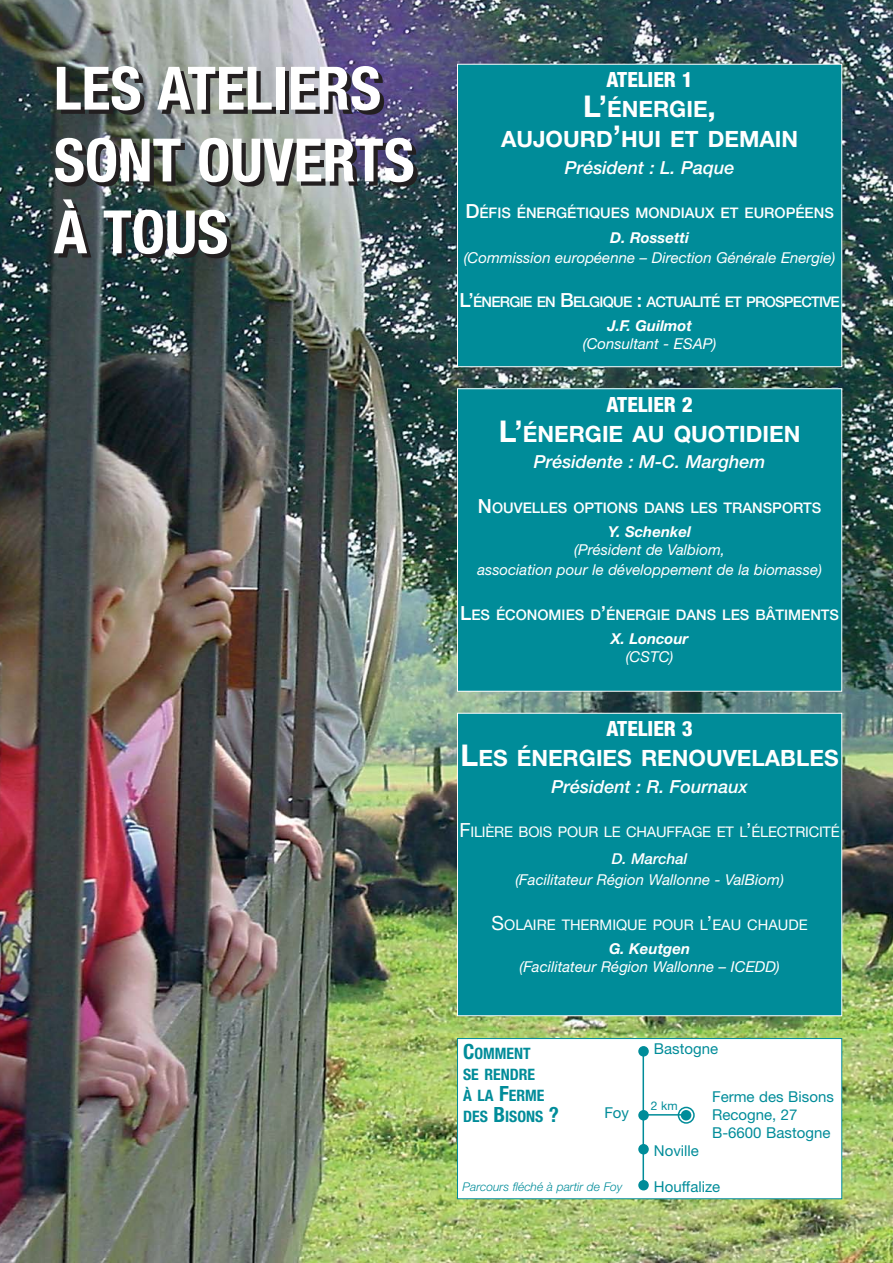
<style>
.page{position:relative;width:893px;height:1263px;background:#fff}
.page>*{position:absolute;margin:0;border:0;box-sizing:border-box;transform-origin:0 0}
.t1{font:700 condensed 59.85px/71.8px "Helvetica Neue";color:#fff}
.t2{font:700 22.5px/30px "Helvetica Neue";color:#fff;text-align:center}
.t3{font:800 condensed 21px "Helvetica Neue";color:#fff}
.t4{font:italic 500 18px "Helvetica Neue";color:#fff}
.t5{font:700 condensed 15.75px/21px "Helvetica Neue";color:#008c99}
.t6{font:italic 15px/20.1px "Helvetica Neue";color:#fff;text-align:center}
.t7{font:15px/18px "Helvetica Neue";color:#008c99}
.t8{font:italic 700 15px "Helvetica Neue";color:#fff}
.t9{font:italic 500 15px "Helvetica Neue";color:#fff}
.t10{font:500 14.7px "Helvetica Neue";color:#fff}
.t11{font:14.7px "Helvetica Neue";letter-spacing:-.015em;color:#fff}
.t12{font:500 14.7px "Helvetica Neue";letter-spacing:-.05em;color:#fff}
.t13{font:italic 300 12px "Helvetica Neue";color:#008c99}
.t14{font:12px "Helvetica Neue";color:#008c99}
.s1{font-size:30px}
.s2{font-size:19.5px}
.s3{font-size:21px}
</style>
<div class="page">
<img style="left:0;top:0;width:892px;height:1263px">
<div style="left:457px;top:64px;width:384px;height:303px;background:#008c99"></div>
<div style="left:457px;top:64px;width:385px;height:303px;border:1px solid #fff"></div>
<div style="left:457px;top:389px;width:384px;height:302px;background:#008c99"></div>
<div style="left:457px;top:388px;width:385px;height:304px;border:1px solid #fff"></div>
<div style="left:457px;top:713px;width:384px;height:303px;background:#008c99"></div>
<div style="left:457px;top:1039px;width:384px;height:160px;background:#fff"></div>
<div style="left:457px;top:1038px;width:385px;height:161px;border:1px solid #008c99"></div>
<hr style="left:642px;top:1050px;width:2px;height:136px;background:#008c99">
<hr style="left:642px;top:1114px;width:43px;height:2px;background:#008c99">
<div style="left:638px;top:1046px;width:10px;height:11px;background:#008c99;border-radius:50%"></div>
<div style="left:638px;top:1110px;width:10px;height:11px;background:#008c99;border-radius:50%"></div>
<div style="left:638px;top:1144px;width:10px;height:10px;background:#008c99;border-radius:50%"></div>
<div style="left:638px;top:1180px;width:10px;height:10px;background:#008c99;border-radius:50%"></div>
<svg style="left:677px;top:1107px;width:17px;height:17px"></svg>
<h1 class="t1" style="left:54px;top:58px;width:362px">LES ATELIERS<br>SONT OUVERTS<br>À TOUS</h1>
<h3 class="t3" style="left:606px;top:72px;width:88px">ATELIER 1</h3>
<h2 class="t2" style="left:501px;top:96px;width:299px"><span class="s1">L’</span>ÉNERGIE<span class="s1">,<br></span>AUJOURD<span class="s1">’</span>HUI ET DEMAIN</h2>
<p class="t4" style="left:565px;top:161px;width:171px">Président : L. Paque</p>
<p class="t10" style="left:465px;top:208px;width:370px"><span class="s2">D</span>ÉFIS ÉNERGÉTIQUES MONDIAUX ET EUROPÉENS</p>
<p class="t8" style="left:610px;top:232px;width:80px">D. Rossetti</p>
<p class="t6" style="left:464px;top:249px;width:373px">(Commission européenne – Direction Générale Energie)</p>
<p class="t12" style="left:459px;top:297px;width:382px"><span class="s2">L’</span>ÉNERGIE EN <span class="s2">B</span>ELGIQUE <span class="s2">:</span> ACTUALITÉ ET PROSPECTIVE</p>
<p class="t8" style="left:607px;top:321px;width:86px">J.F. Guilmot</p>
<p class="t6" style="left:582px;top:336px;width:135px">(Consultant - ESAP)</p>
<h3 class="t3" style="left:606px;top:397px;width:88px">ATELIER 2</h3>
<h2 class="t2" style="left:499px;top:421px;width:303px"><span class="s1">L’</span>ÉNERGIE AU QUOTIDIEN</h2>
<p class="t4" style="left:534px;top:456px;width:233px">Présidente : M-C. Marghem</p>
<p class="t10" style="left:478px;top:502px;width:345px"><span class="s2">N</span>OUVELLES OPTIONS DANS LES TRANSPORTS</p>
<p class="t8" style="left:608px;top:526px;width:84px">Y. Schenkel</p>
<p class="t6" style="left:477px;top:541px;width:346px">(Président de Valbiom,<br>association pour le développement de la biomasse)</p>
<p class="t10" style="left:460px;top:609px;width:380px"><span class="s2">L</span>ES ÉCONOMIES D<span class="s2">’</span>ÉNERGIE DANS LES BÂTIMENTS</p>
<p class="t8" style="left:610px;top:633px;width:79px">X. Loncour</p>
<p class="t6" style="left:625px;top:648px;width:49px">(CSTC)</p>
<h3 class="t3" style="left:606px;top:721px;width:88px">ATELIER 3</h3>
<h2 class="t2" style="left:460px;top:745px;width:379px"><span class="s1">L</span>ES ÉNERGIES RENOUVELABLES</h2>
<p class="t4" style="left:551px;top:780px;width:198px">Président : R. Fournaux</p>
<p class="t11" style="left:459px;top:827px;width:382px"><span class="s2">F</span>ILIÈRE BOIS POUR LE CHAUFFAGE ET L<span class="s2">’</span>ÉLECTRICITÉ</p>
<p class="t9" style="left:611px;top:853px;width:77px">D. Marchal</p>
<p class="t6" style="left:515px;top:871px;width:270px">(Facilitateur Région Wallonne - ValBiom)</p>
<p class="t11" style="left:491px;top:919px;width:317px"><span class="s2">S</span>OLAIRE THERMIQUE POUR L<span class="s2">’</span>EAU CHAUDE</p>
<p class="t8" style="left:609px;top:943px;width:83px">G. Keutgen</p>
<p class="t6" style="left:519px;top:958px;width:262px">(Facilitateur Région Wallonne – ICEDD)</p>
<p class="t5" style="left:463px;top:1044px;width:97px"><span class="s3">C</span>OMMENT<br>SE RENDRE<br>À LA <span class="s3">F</span>ERME<br>DES <span class="s3">B</span>ISONS <span class="s3">?</span></p>
<p class="t7" style="left:604px;top:1105px;width:26px">Foy</p>
<p class="t13" style="left:462px;top:1182px;width:161px">Parcours fléché à partir de Foy</p>
<p class="t7" style="left:654px;top:1041px;width:66px">Bastogne</p>
<p class="t14" style="left:651px;top:1101px;width:28px">2 km</p>
<p class="t7" style="left:654px;top:1143px;width:46px">Noville</p>
<p class="t7" style="left:712px;top:1089px;width:123px">Ferme des Bisons<br>Recogne, 27<br>B-6600 Bastogne</p>
<p class="t7" style="left:654px;top:1179px;width:68px">Houffalize</p>
</div>
